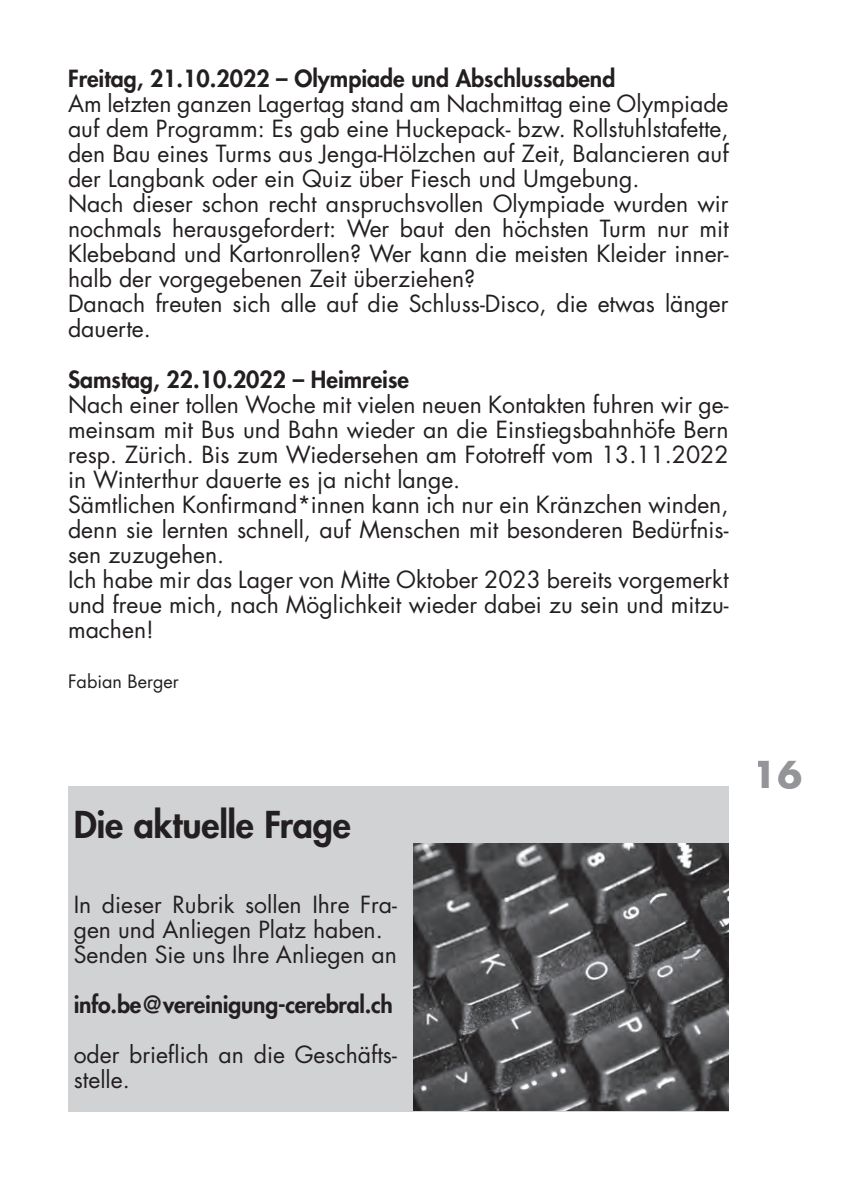
<style>
.page{position:relative;width:842px;height:1191px;background:#fff}
.page>*{position:absolute;margin:0;border:0;box-sizing:border-box;transform-origin:0 0}
.t1{font:800 36px "Futura";letter-spacing:-.005em;color:#231f20}
.t2{font:700 36px "Futura";color:#939598}
.t3{font:23px/25px "Futura";color:#231f20}
.t4{font:800 23px "Futura";color:#231f20}
.t5{font:18px "Futura";color:#231f20}
</style>
<div class="page">
<div style="left:68px;top:786px;width:661px;height:325px;background:#d1d2d4"></div>
<img style="left:414px;top:843px;width:315px;height:267px">
<p class="t4" style="left:68px;top:64px;width:549px">Freitag, 21.10.2022 – Olympiade und Abschlussabend</p>
<p class="t3" style="left:68px;top:92px;width:662px">Am letzten ganzen Lagertag stand am Nachmittag eine Olympiade auf dem Programm: Es gab eine Huckepack- bzw. Rollstuhlstafette, den Bau eines Turms aus Jenga-Hölzchen auf Zeit, Balancieren auf der Langbank oder ein Quiz über Fiesch und Umgebung.<br>Nach dieser schon recht anspruchsvollen Olympiade wurden wir nochmals herausgefordert: Wer baut den höchsten Turm nur mit Klebeband und Kartonrollen? Wer kann die meisten Kleider inner&shy;halb der vorgegebenen Zeit überziehen?<br>Danach freuten sich alle auf die Schluss-Disco, die etwas länger dauerte.</p>
<p class="t4" style="left:68px;top:364px;width:342px">Samstag, 22.10.2022 – Heimreise</p>
<p class="t3" style="left:68px;top:392px;width:662px">Nach einer tollen Woche mit vielen neuen Kontakten fuhren wir ge&shy;meinsam mit Bus und Bahn wieder an die Einstiegsbahnhöfe Bern resp. Zürich. Bis zum Wiedersehen am Fototreff vom 13.11.2022 in Winterthur dauerte es ja nicht lange.<br>Sämtlichen Konfirmand*innen kann ich nur ein Kränzchen winden, denn sie lernten schnell, auf Menschen mit besonderen Bedürfnis&shy;sen zuzugehen.<br>Ich habe mir das Lager von Mitte Oktober 2023 bereits vorgemerkt und freue mich, nach Möglichkeit wieder dabei zu sein und mitzu&shy;machen!</p>
<p class="t5" style="left:68px;top:669px;width:112px">Fabian Berger</p>
<h1 class="t1" style="left:74px;top:800px;width:279px">Die aktuelle Frage</h1>
<p class="t3" style="left:74px;top:892px;width:325px">In dieser Rubrik sollen Ihre Fra&shy;gen und Anliegen Platz haben.<br>Senden Sie uns Ihre Anliegen an</p>
<p class="t4" style="left:74px;top:989px;width:321px">info.be@vereinigung-cerebral.ch</p>
<p class="t3" style="left:74px;top:1042px;width:325px">oder brieflich an die Geschäfts&shy;stelle.</p>
<h1 class="t2" style="left:753px;top:750px;width:51px">16</h1>
</div>
